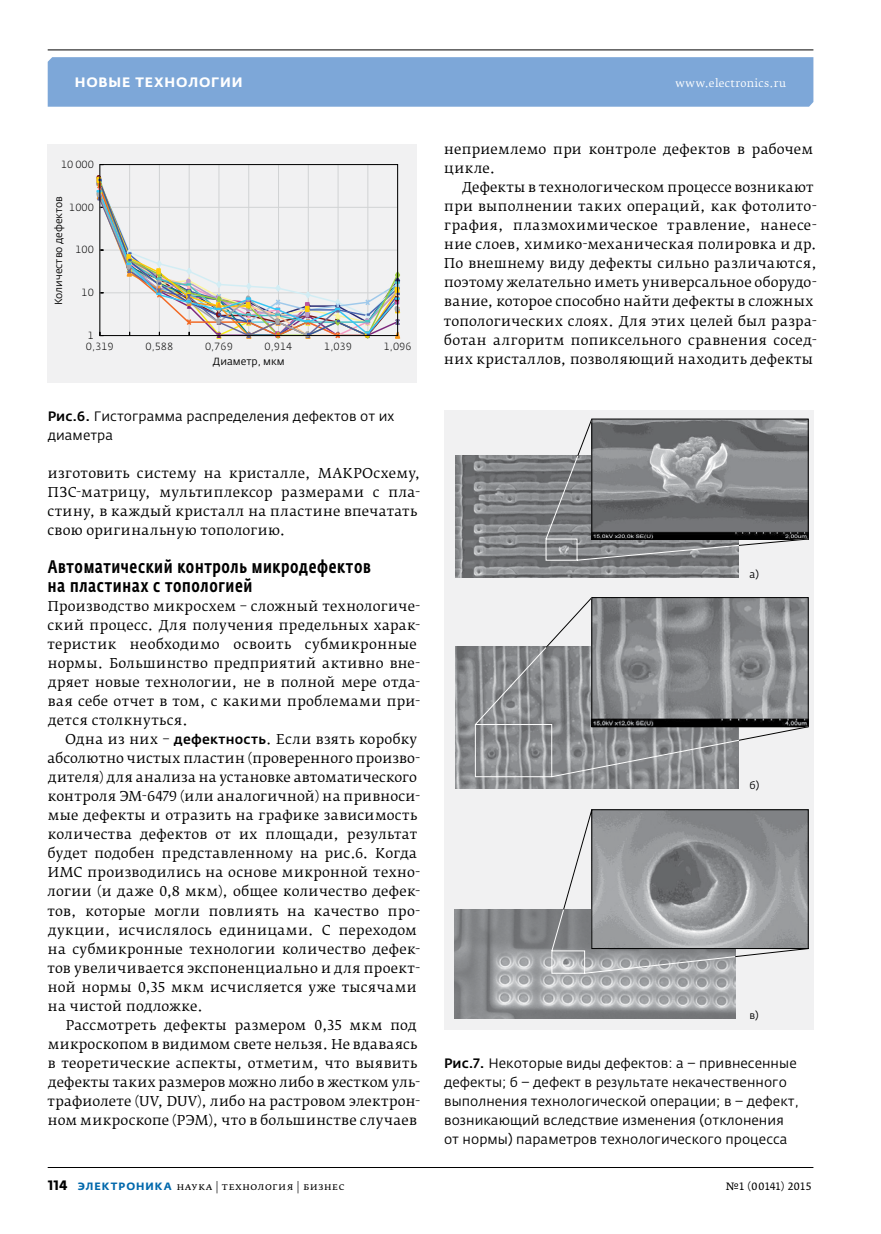
<style>
.page{position:relative;width:881px;height:1234px;background:#fff}
.page>*{position:absolute;margin:0;border:0;box-sizing:border-box;transform-origin:0 0}
.t1{font:500 18px/19px "Fedra Sans Cond Pro";letter-spacing:.035em;color:#000}
.t2{font:13.5px/19px "Fedra Serif B Pro";letter-spacing:.02em;color:#000}
.t3{font:13.5px/19px "Fedra Sans Pro";letter-spacing:.005em;color:#000}
.t4{font:700 13.5px "Fedra Sans Alt Pro";letter-spacing:.06em;color:#fff}
.t5{font:10.5px "Fedra Serif B Pro";letter-spacing:.04em;color:#000}
.t6{font:10.5px "Fedra Serif B Pro";letter-spacing:.035em;color:#fff}
.t7{font:10.5px "Fedra Serif A Pro";letter-spacing:.03em;color:#000}
.t8{font:300 10.35px/11.4px "Fedra Sans Pro";color:#000}
.t9{font:10.35px "Fedra Sans Pro";color:#000}
.s1{font-weight:500}
.s2{font-family:"Fedra Sans Pro";font-weight:500}
.s3{font-family:"Fedra Sans Pro";font-weight:700;font-size:13.5px}
.s4{font-family:"Fedra Sans Alt Pro";font-weight:700;color:#0068ac}
</style>
<div class="page">
<div style="left:48px;top:57px;width:765px;height:50px;background:#7da7d8"></div>
<hr style="left:48px;top:49px;width:765px;height:1px;background:#000">
<hr style="left:48px;top:1166px;width:765px;height:1px;background:#000">
<div style="left:48px;top:144px;width:369px;height:238px;background:#f1f1f2"></div>
<hr style="left:129px;top:164px;width:1px;height:171px;background:#d1d3d4">
<hr style="left:159px;top:164px;width:1px;height:171px;background:#d1d3d4">
<hr style="left:189px;top:164px;width:1px;height:171px;background:#d1d3d4">
<hr style="left:218px;top:164px;width:1px;height:171px;background:#d1d3d4">
<hr style="left:248px;top:164px;width:1px;height:171px;background:#d1d3d4">
<hr style="left:278px;top:164px;width:1px;height:171px;background:#d1d3d4">
<hr style="left:308px;top:164px;width:1px;height:171px;background:#d1d3d4">
<hr style="left:337px;top:164px;width:1px;height:171px;background:#d1d3d4">
<hr style="left:367px;top:164px;width:1px;height:171px;background:#d1d3d4">
<svg style="left:96px;top:175px;width:305px;height:164px"></svg>
<div style="left:99px;top:164px;width:299px;height:172px;border:1px solid #000"></div>
<div style="left:444px;top:410px;width:369px;height:619px;background:#f1f1f2"></div>
<img style="left:455px;top:909px;width:280px;height:109px">
<img style="left:455px;top:646px;width:89px;height:142px">
<img style="left:455px;top:456px;width:19px;height:121px">
<svg style="left:474px;top:455px;width:265px;height:123px;background:#828486"></svg>
<svg style="left:576px;top:418px;width:232px;height:128px;background:#7b7c7f"></svg>
<svg style="left:474px;top:646px;width:70px;height:131px;background:#8e9092"></svg>
<svg style="left:550px;top:957px;width:186px;height:16px;background:#b2b4b6"></svg>
<svg style="left:544px;top:597px;width:264px;height:360px"></svg>
<p class="t4" style="left:75px;top:74px;width:169px">Новые технологии</p>
<p class="t6" style="left:675px;top:77px;width:112px">www.electronics.ru</p>
<p class="t8" style="left:61px;top:158px;width:34px">10 000</p>
<p class="t8" style="left:69px;top:201px;width:26px">1000</p>
<p class="t8" style="left:75px;top:244px;width:20px">100</p>
<p class="t8" style="left:82px;top:287px;width:14px">10</p>
<p class="t8" style="left:86px;top:329px;width:29px">1<br>0,319</p>
<p class="t8" style="left:145px;top:341px;width:29px">0,588</p>
<p class="t8" style="left:205px;top:341px;width:29px">0,769</p>
<p class="t8" style="left:264px;top:341px;width:29px">0,914</p>
<p class="t8" style="left:324px;top:341px;width:29px">1,039</p>
<p class="t8" style="left:383px;top:341px;width:29px">1,096</p>
<p class="t9" style="left:52px;top:305px;width:111px;rotate:-90deg">Количество дефектов</p>
<p class="t9" style="left:213px;top:354px;width:73px">Диаметр, мкм</p>
<p class="t3" style="left:48px;top:406px;width:348px"><span class="s1">Рис.6.</span> Гистограмма распределения дефектов от их диаметра</p>
<p class="t2" style="left:47px;top:463px;width:374px">изготовить систему на кристалле, МАКРОсхему, ПЗС-матрицу, мультиплексор размерами с пла&shy;стину, в каждый кристалл на пластине впечатать свою оригинальную топологию.</p>
<h1 class="t1" style="left:48px;top:557px;width:324px">Автоматический контроль микродефектов на пластинах с топологией</h1>
<p class="t2" style="left:47px;top:596px;width:374px">Производство микросхем – сложный технологиче&shy;ский процесс. Для получения предельных харак&shy;теристик необходимо освоить субмикронные нормы. Большинство предприятий активно вне&shy;дряет новые технологии, не в полной мере отда&shy;вая себе отчет в том, с какими проблемами при&shy;дется столкнуться.</p>
<p class="t2" style="left:47px;top:729px;width:374px;text-indent:18px">Одна из них – <span class="s2">дефектность</span>. Если взять коробку абсолютно чистых пластин (проверенного произво&shy;дителя) для анализа на установке автоматического контроля ЭМ-6479 (или аналогичной) на привноси&shy;мые дефекты и отразить на графике зависимость количества дефектов от их площади, результат будет подобен представленному на рис.6. Когда ИМС производились на основе микронной техно&shy;логии (и даже 0,8 мкм), общее количество дефек&shy;тов, которые могли повлиять на качество про&shy;дукции, исчислялось единицами. С переходом на субмикронные технологии количество дефек&shy;тов увеличивается экспоненциально и для проект&shy;ной нормы 0,35 мкм исчисляется уже тысячами на чистой подложке.</p>
<p class="t2" style="left:47px;top:1015px;width:374px;text-indent:18px">Рассмотреть дефекты размером 0,35 мкм под микроскопом в видимом свете нельзя. Не вдаваясь в теоретические аспекты, отметим, что выявить дефекты таких размеров можно либо в жестком уль&shy;трафиолете (UV, DUV), либо на растровом электрон&shy;ном микроскопе (РЭМ), что в большинстве случаев</p>
<p class="t2" style="left:444px;top:140px;width:370px">неприемлемо при контроле дефектов в рабочем цикле.</p>
<p class="t2" style="left:443px;top:178px;width:374px;text-indent:18px">Дефекты в технологическом процессе возникают при выполнении таких операций, как фотолито&shy;графия, плазмохимическое травление, нанесе&shy;ние слоев, химико-механическая полировка и др.<br>По внешнему виду дефекты сильно различаются, поэтому желательно иметь универсальное оборудо&shy;вание, которое способно найти дефекты в сложных топологических слоях. Для этих целей был разра&shy;ботан алгоритм попиксельного сравнения сосед&shy;них кристаллов, позволяющий находить дефекты</p>
<p class="t9" style="left:749px;top:567px;width:11px">a)</p>
<p class="t9" style="left:749px;top:778px;width:11px">б)</p>
<p class="t9" style="left:749px;top:1008px;width:11px">в)</p>
<p class="t3" style="left:444px;top:1053px;width:356px"><span class="s1">Рис.7.</span> Некоторые виды дефектов: а – привнесенные дефекты; б – дефект в результате некачественного выполнения технологической операции; в – дефект, возникающий вследствие изменения (отклонения от нормы) параметров технологического процесса</p>
<p class="t5" style="left:48px;top:1179px;width:298px"><span class="s3">114</span> <span class="s4">ЭЛЕКТРОНИКА</span> наука | технология | бизнес</p>
<p class="t7" style="left:725px;top:1179px;width:87px">№1 (00141) 2015</p>
</div>
